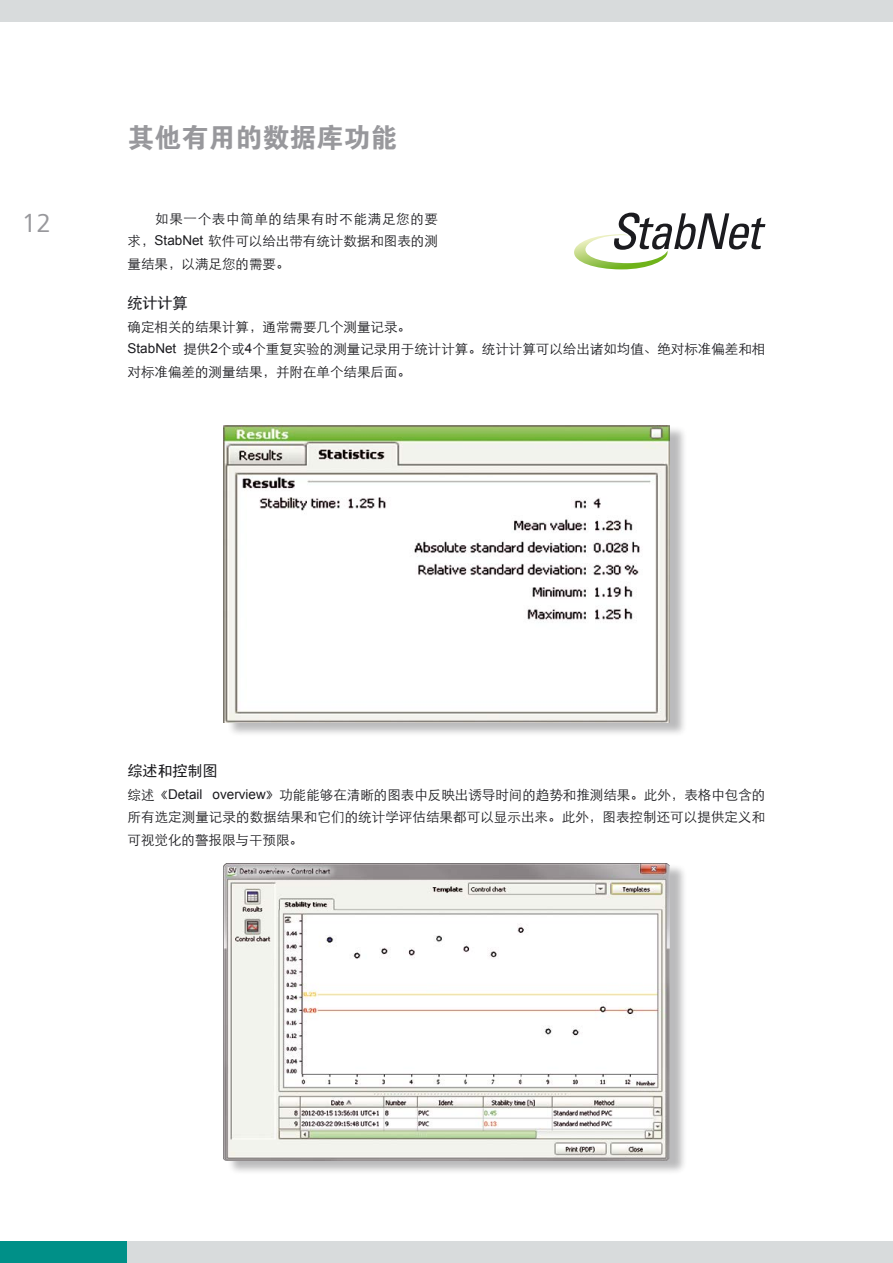
<style>
.page{position:relative;width:893px;height:1263px;background:#fff}
.page>*{position:absolute;margin:0;border:0;box-sizing:border-box;transform-origin:0 0}
.t1{font:27px "FZDHTJW GB1 0";color:#98989c}
.t2{font:27px "Frutiger Next LT";color:#98989c}
.t3{font:15px "CT Hei Ti SJ";color:#1b1b1f}
.t4{font:13.5px/22.5px "ST Xihei";color:#1b1b1f;text-align:justify}
.s1{font-family:"Arial"}
</style>
<div class="page">
<div style="left:0;top:1242px;width:128px;height:21px;background:#009088"></div>
<div style="left:128px;top:1242px;width:765px;height:21px;background:#d8dbdc"></div>
<div style="left:0;top:0;width:893px;height:21px;background:#d8dbdc"></div>
<div style="left:226px;top:425px;width:461px;height:312px;background:#1b1b1f;opacity:.3"></div>
<img style="left:223px;top:425px;width:447px;height:298px">
<div style="left:226px;top:863px;width:461px;height:312px;background:#1b1b1f;opacity:.3"></div>
<img style="left:223px;top:863px;width:447px;height:298px">
<svg style="left:574px;top:213px;width:191px;height:56px"></svg>
<h1 class="t2" style="left:22px;top:208px;width:31px">12</h1>
<h1 class="t1" style="left:128px;top:123px;width:271px">其他有用的数据库功能</h1>
<p class="t4" style="left:128px;top:206px;width:312px;text-indent:28px">如果一个表中简单的结果有时不能满足您的要求，<span class="s1">StabNet</span> 软件可以给出带有统计数据和图表的测量结果，以满足您的需要。</p>
<p class="t3" style="left:128px;top:296px;width:61px">统计计算</p>
<p class="t4" style="left:128px;top:315px;width:639px;text-align:left">确定相关的结果计算，通常需要几个测量记录。<br><span class="s1">StabNet</span> 提供<span class="s1">2</span>个或<span class="s1">4</span>个重复实验的测量记录用于统计计算。统计计算可以给出诸如均值、绝对标准偏差和相对标准偏差的测量结果，并附在单个结果后面。</p>
<p class="t3" style="left:128px;top:763px;width:91px">综述和控制图</p>
<p class="t4" style="left:128px;top:782px;width:639px">综述《<span class="s1">Detail overview</span>》功能能够在清晰的图表中反映出诱导时间的趋势和推测结果。此外，表格中包含的所有选定测量记录的数据结果和它们的统计学评估结果都可以显示出来。此外，图表控制还可以提供定义和可视觉化的警报限与干预限。</p>
</div>
